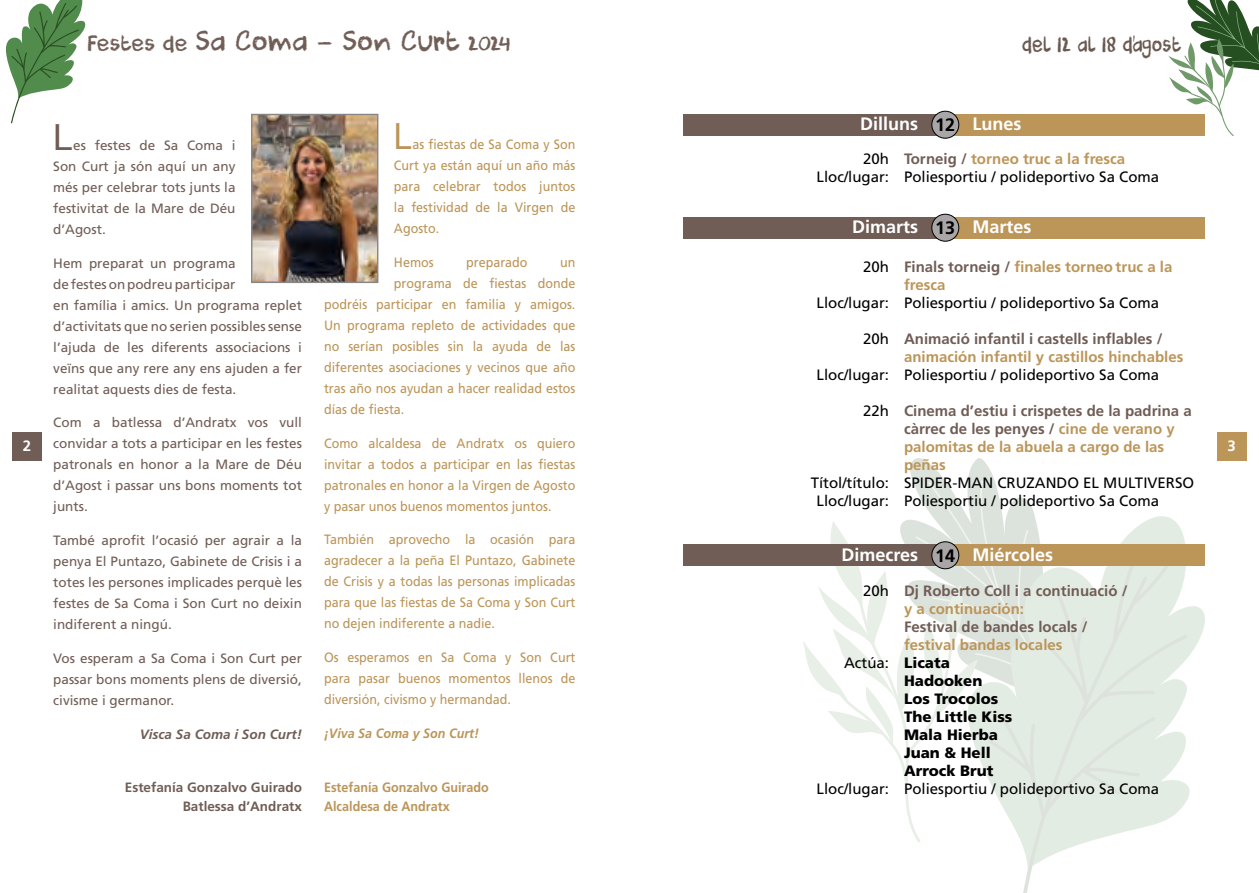
<style>
.page{position:relative;width:1259px;height:893px;background:#fff}
.page>*{position:absolute;margin:0;border:0;box-sizing:border-box;transform-origin:0 0}
.t1{font:36px "Arial";color:#705d55}
.t2{font:36px "Arial";color:#bc9558;scale:.93 1}
.t3{font:27px "DK Cool Crayon";color:#705d55}
.t4{font:21px "DK Cool Crayon";color:#69574f;scale:.85 1}
.t5{font:700 18px "Frutiger LT Std";color:#fff}
.t6{font:15px/18px "Frutiger LT Std";color:#000}
.t7{font:700 15px/18px "Frutiger LT Std";color:#705d55}
.t8{font:700 15px/18px "Frutiger LT Std";color:#bc9558}
.t9{font:900 15px "Frutiger LT Std";color:#000}
.t10{font:700 15px "Frutiger LT Std";color:#fff}
.t11{font:13.5px/21px "Frutiger LT Std";color:#bc9558;text-align:justify;scale:.93 1}
.t12{font:13.5px/21px "Frutiger LT Std";color:#705d55;text-align:justify}
.t13{font:700 13.5px/19.5px "Frutiger LT Std";color:#bc9558;scale:.93 1}
.t14{font:700 13.5px/19.5px "Frutiger LT Std";color:#705d55;text-align:right}
.t15{font:italic 700 13.5px "Frutiger LT Std";color:#705d55}
.t16{font:italic 700 13.5px "Frutiger LT Std";color:#bc9558;scale:.93 1}
.s1{font-size:21px}
.s2{color:#000}
.s3{font-weight:700;color:#705d55}
.s4{font-weight:700;color:#bc9558}
.s5{font-weight:400;color:#000}
.s6{color:#705d55}
.s7{color:#bc9558}
.s8{font-weight:900}
</style>
<div class="page">
<div style="left:12px;top:432px;width:30px;height:29px;background:#705d55"></div>
<div style="left:1216px;top:432px;width:30px;height:29px;background:#bc9558"></div>
<svg style="left:1168px;top:0;width:91px;height:136px"></svg>
<svg style="left:6px;top:0;width:79px;height:124px"></svg>
<svg style="left:910px;top:458px;width:85px;height:22px"></svg>
<svg style="left:803px;top:480px;width:231px;height:362px"></svg>
<svg style="left:966px;top:513px;width:239px;height:329px"></svg>
<svg style="left:987px;top:566px;width:201px;height:327px;fill:#e3ece3"></svg>
<div style="left:683px;top:217px;width:262px;height:21px;background:#705d55"></div>
<div style="left:943px;top:217px;width:262px;height:21px;background:#bc9558"></div>
<div style="left:932px;top:214px;width:26px;height:27px;background:#a8a6a6;border-radius:50%"></div>
<div style="left:931px;top:214px;width:28px;height:28px;border:1px solid #000;border-radius:50%"></div>
<div style="left:683px;top:114px;width:262px;height:21px;background:#705d55"></div>
<div style="left:943px;top:114px;width:262px;height:21px;background:#bc9558"></div>
<div style="left:932px;top:111px;width:26px;height:27px;background:#a8a6a6;border-radius:50%"></div>
<div style="left:931px;top:111px;width:28px;height:28px;border:1px solid #000;border-radius:50%"></div>
<div style="left:683px;top:544px;width:262px;height:22px;background:#705d55"></div>
<div style="left:943px;top:544px;width:262px;height:22px;background:#bc9558"></div>
<div style="left:932px;top:542px;width:26px;height:27px;background:#a8a6a6;border-radius:50%"></div>
<div style="left:931px;top:541px;width:28px;height:28px;border:1px solid #000;border-radius:50%"></div>
<img style="left:253px;top:116px;width:123px;height:165px">
<div style="left:251px;top:114px;width:127px;height:169px;border:1px solid #878686"></div>
<h2 class="t3" style="left:87px;top:25px;width:425px"><span class="s1">Festes de</span> Sa Coma - Son Curt <span class="s1">2024</span></h2>
<h3 class="t4" style="left:1021px;top:31px;width:189px">del 12 al 18 d’agost</h3>
<h3 class="t5" style="left:860px;top:113px;width:163px">Dilluns <span class="s2">12</span> Lunes</h3>
<h1 class="t2" style="left:394px;top:113px;width:22px">L</h1>
<h1 class="t1" style="left:53px;top:114px;width:22px">L</h1>
<p class="t11" style="left:394px;top:134px;width:197px;text-indent:19px">as fiestas de Sa Coma y Son Curt ya están aquí un año más para celebrar todos juntos la festividad de la Virgen de Agosto.</p>
<p class="t11" style="left:394px;top:252px;width:44px">Hemos</p>
<p class="t11" style="left:466px;top:252px;width:68px">preparado</p>
<p class="t11" style="left:560px;top:252px;width:18px">un</p>
<p class="t11" style="left:394px;top:273px;width:197px">programa de fiestas donde</p>
<p class="t11" style="left:324px;top:294px;width:272px">podréis participar en familia y amigos.</p>
<p class="t11" style="left:324px;top:315px;width:272px">Un programa repleto de actividades que</p>
<p class="t11" style="left:324px;top:336px;width:272px">no serían posibles sin la ayuda de las</p>
<p class="t11" style="left:324px;top:357px;width:272px">diferentes asociaciones y vecinos que año</p>
<p class="t11" style="left:324px;top:378px;width:272px">tras año nos ayudan a hacer realidad estos</p>
<p class="t11" style="left:324px;top:399px;width:88px">días de fiesta.</p>
<p class="t11" style="left:324px;top:432px;width:272px">Como alcaldesa de Andratx os quiero invitar a todos a participar en las fiestas patronales en honor a la Virgen de Agosto y pasar unos buenos momentos juntos.</p>
<p class="t11" style="left:324px;top:529px;width:272px">También aprovecho la ocasión para agradecer a la peña El Puntazo, Gabinete de Crisis y a todas las personas implicadas para que las fiestas de Sa Coma y Son Curt no dejen indiferente a nadie.</p>
<p class="t11" style="left:324px;top:647px;width:272px">Os esperamos en Sa Coma y Son Curt para pasar buenos momentos llenos de diversión, civismo y hermandad.</p>
<p class="t16" style="left:324px;top:725px;width:168px">¡Viva Sa Coma y Son Curt!</p>
<p class="t12" style="left:53px;top:135px;width:184px;text-indent:20px">es festes de Sa Coma i Son Curt ja són aquí un any més per celebrar tots junts la festivitat de la Mare de Déu d’Agost.</p>
<p class="t12" style="left:53px;top:253px;width:250px;text-align:left">Hem preparat un programa<br>de festes on podreu participar<br>en família i amics. Un programa replet d’activitats que no serien possibles sense l’ajuda de les diferents associacions i veïns que any rere any ens ajuden a fer realitat aquests dies de festa.</p>
<p class="t12" style="left:53px;top:412px;width:250px">Com a batlessa d’Andratx vos vull convidar a tots a participar en les festes patronals en honor a la Mare de Déu d’Agost i passar uns bons moments tot junts.</p>
<p class="t12" style="left:53px;top:530px;width:250px">També aprofit l’ocasió per agrair a la penya El Puntazo, Gabinete de Crisis i a totes les persones implicades perquè les festes de Sa Coma i Son Curt no deixin indiferent a ningú.</p>
<p class="t12" style="left:53px;top:648px;width:250px">Vos esperam a Sa Coma i Son Curt per passar bons moments plens de diversió, civisme i germanor.</p>
<p class="t15" style="left:140px;top:726px;width:164px">Visca Sa Coma i Son Curt!</p>
<p class="t6" style="left:816px;top:150px;width:344px;text-indent:47px">20h <span class="s3">Torneig /</span> <span class="s4">torneo truc a la fresca<br></span>Lloc/lugar: Poliesportiu / polideportivo Sa Coma</p>
<h3 class="t5" style="left:852px;top:216px;width:181px">Dimarts <span class="s2">13</span> Martes</h3>
<p class="t8" style="left:904px;top:258px;width:270px;text-indent:-41px"><span class="s5">20h</span> <span class="s6">Finals torneig /</span> finales torneo truc a la fresca</p>
<p class="t6" style="left:816px;top:294px;width:344px">Lloc/lugar: Poliesportiu / polideportivo Sa Coma</p>
<p class="t8" style="left:904px;top:330px;width:281px;text-indent:-41px"><span class="s5">20h</span> <span class="s6">Animació infantil i castells inflables / </span>animación infantil y castillos hinchables</p>
<p class="t6" style="left:816px;top:366px;width:344px">Lloc/lugar: Poliesportiu / polideportivo Sa Coma</p>
<p class="t7" style="left:904px;top:402px;width:289px;text-indent:-41px"><span class="s5">22h</span> Cinema d’estiu i crispetes de la padrina a càrrec de les penyes / <span class="s7">cine de verano y palomitas de la abuela a cargo de las peñas</span></p>
<p class="t6" style="left:816px;top:474px;width:379px;text-indent:-6px">Títol/título: SPIDER-MAN CRUZANDO EL MULTIVERSO<br>Lloc/lugar: Poliesportiu / polideportivo Sa Coma</p>
<p class="t10" style="left:23px;top:437px;width:10px">2</p>
<p class="t10" style="left:1227px;top:437px;width:10px">3</p>
<h3 class="t5" style="left:841px;top:544px;width:213px">Dimecres <span class="s2">14</span> Miércoles</h3>
<p class="t7" style="left:904px;top:582px;width:225px;text-indent:-41px"><span class="s5">20h</span> Dj Roberto Coll i a continuació / <span class="s7">y a continuación:</span></p>
<p class="t7" style="left:904px;top:618px;width:185px">Festival de bandes locals /</p>
<p class="t8" style="left:904px;top:636px;width:160px">festival bandas locales</p>
<p class="t6" style="left:844px;top:654px;width:107px">Actúa: <span class="s8">Licata</span></p>
<p class="t9" style="left:904px;top:671px;width:80px">Hadooken</p>
<p class="t9" style="left:904px;top:689px;width:96px">Los Trocolos</p>
<p class="t9" style="left:904px;top:707px;width:110px">The Little Kiss</p>
<p class="t9" style="left:904px;top:725px;width:95px">Mala Hierba</p>
<p class="t9" style="left:904px;top:743px;width:88px">Juan &amp; Hell</p>
<p class="t9" style="left:904px;top:761px;width:91px">Arrock Brut</p>
<p class="t6" style="left:816px;top:780px;width:344px">Lloc/lugar: Poliesportiu / polideportivo Sa Coma</p>
<p class="t14" style="left:125px;top:777px;width:179px">Estefanía Gonzalvo Guirado<br>Batlessa d’Andratx</p>
<p class="t13" style="left:324px;top:777px;width:179px">Estefanía Gonzalvo Guirado<br>Alcaldesa de Andratx</p>
</div>
